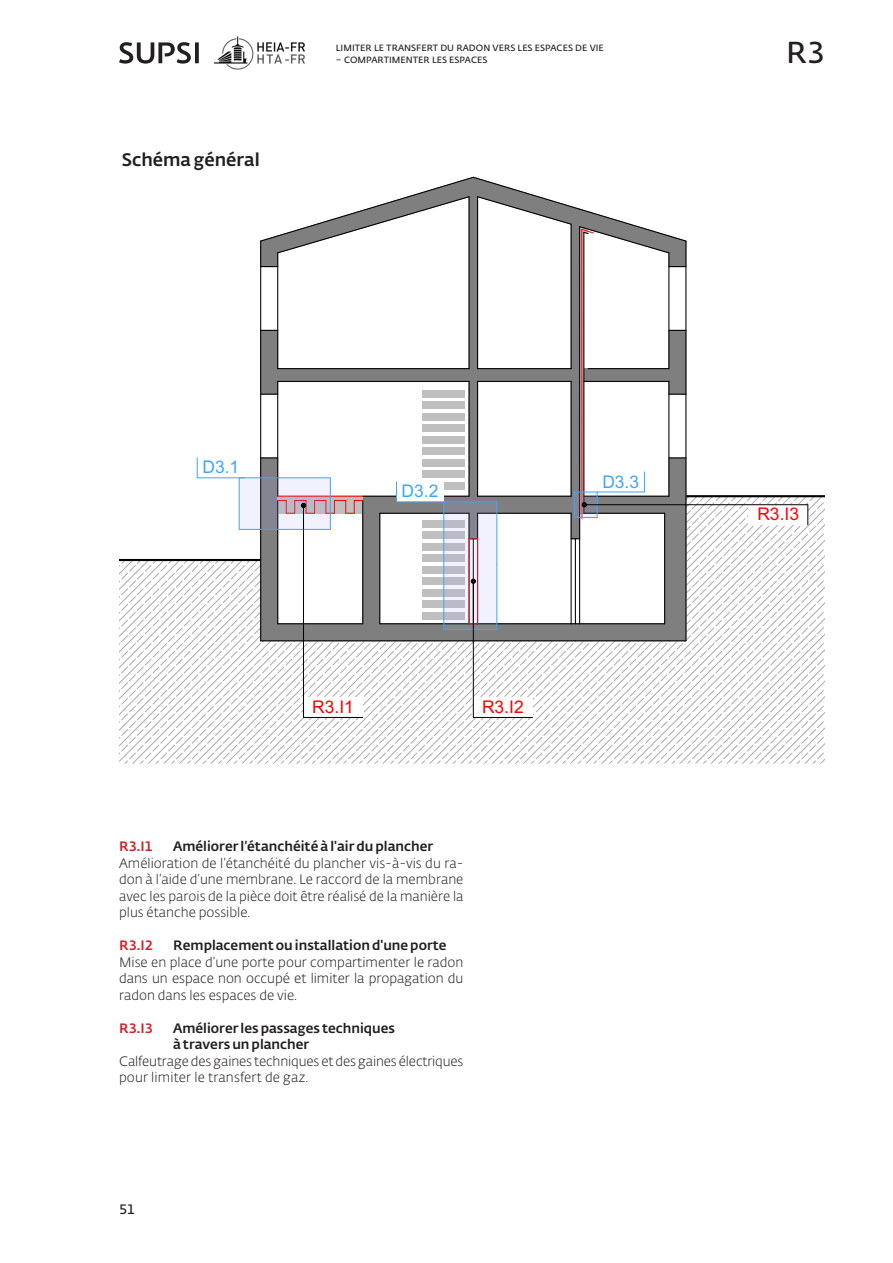
<style>
.page{position:relative;width:893px;height:1263px;background:#fff}
.page>*{position:absolute;margin:0;border:0;box-sizing:border-box;transform-origin:0 0}
.t1{font:600 30px "SUPSI Fedra Sans";color:#231f20}
.Stile_di_paragrafo_1{font:500 18px "SUPSI Fedra Sans";color:#231f20}
.t2{font:17.55px "Arial";color:#000}
.t3{font:17.55px "Arial";color:#f00}
.t4{font:17.55px "Arial";color:#40a5ff}
.Testo{font:300 13.5px/16.5px "SUPSI Fedra Sans";color:#231f20;text-align:justify}
.Titolo_Testo_Medium{font:500 13.5px/16.5px "SUPSI Fedra Sans";color:#231f20}
.Titolo_Testo_Medium-2{font:500 13.5px "SUPSI Fedra Sans";color:#d1232a}
.t5{font:600 13.5px "SUPSI Fedra Sans";color:#231f20}
.t6{font:600 9px "SUPSI Fedra Sans";color:#231f20}
</style>
<div class="page">
<svg style="left:195px;top:42px;width:4px;height:21px"></svg>
<svg style="left:119px;top:42px;width:72px;height:22px"></svg>
<img style="left:213px;top:36px;width:92px;height:34px">
<svg style="left:119px;top:176px;width:706px;height:588px"></svg>
<p class="Stile_di_paragrafo_1" style="left:122px;top:146px;width:139px">Schéma général</p>
<p class="t6" style="left:336px;top:41px;width:269px">LIMITER LE TRANSFERT DU RADON VERS LES ESPACES DE VIE</p>
<p class="t6" style="left:336px;top:53px;width:153px">– COMPARTIMENTER LES ESPACES</p>
<p class="t4" style="left:202px;top:461px;width:38px">D3.1</p>
<p class="t4" style="left:402px;top:485px;width:38px">D3.2</p>
<p class="t4" style="left:602px;top:475px;width:38px">D3.3</p>
<p class="t3" style="left:312px;top:700px;width:43px">R3.I1</p>
<p class="t3" style="left:482px;top:700px;width:43px">R3.I2</p>
<p class="Titolo_Testo_Medium-2" style="left:119px;top:836px;width:36px">R3.I1</p>
<p class="Titolo_Testo_Medium" style="left:173px;top:837px;width:262px">Améliorer l’étanchéité à l'air du plancher</p>
<p class="Testo" style="left:119px;top:854px;width:346px">Amélioration de l’étanchéité du plancher vis-à-vis du ra&shy;don à l’aide d’une membrane. Le raccord de la membrane avec les parois de la pièce doit être réalisé de la manière la plus étanche possible.</p>
<p class="Titolo_Testo_Medium-2" style="left:119px;top:935px;width:36px">R3.I2</p>
<p class="Titolo_Testo_Medium" style="left:173px;top:936px;width:275px">Remplacement ou installation d'une porte</p>
<p class="Testo" style="left:119px;top:953px;width:346px">Mise en place d’une porte pour compartimenter le radon dans un espace non occupé et limiter la propagation du radon dans les espaces de vie.</p>
<p class="Titolo_Testo_Medium-2" style="left:119px;top:1017px;width:36px">R3.I3</p>
<p class="Titolo_Testo_Medium" style="left:173px;top:1019px;width:223px">Améliorer les passages techniques à travers un plancher</p>
<p class="Testo" style="left:119px;top:1052px;width:346px">Calfeutrage des gaines techniques et des gaines électriques pour limiter le transfert de gaz.</p>
<p class="t2" style="left:112px;top:1025px;width:338px">R3 - Schema generale compartimentazione</p>
<p class="t5" style="left:119px;top:1199px;width:18px">51</p>
<h1 class="t1" style="left:786px;top:31px;width:40px">R3</h1>
<p class="t3" style="left:757px;top:508px;width:43px">R3.I3</p>
</div>
